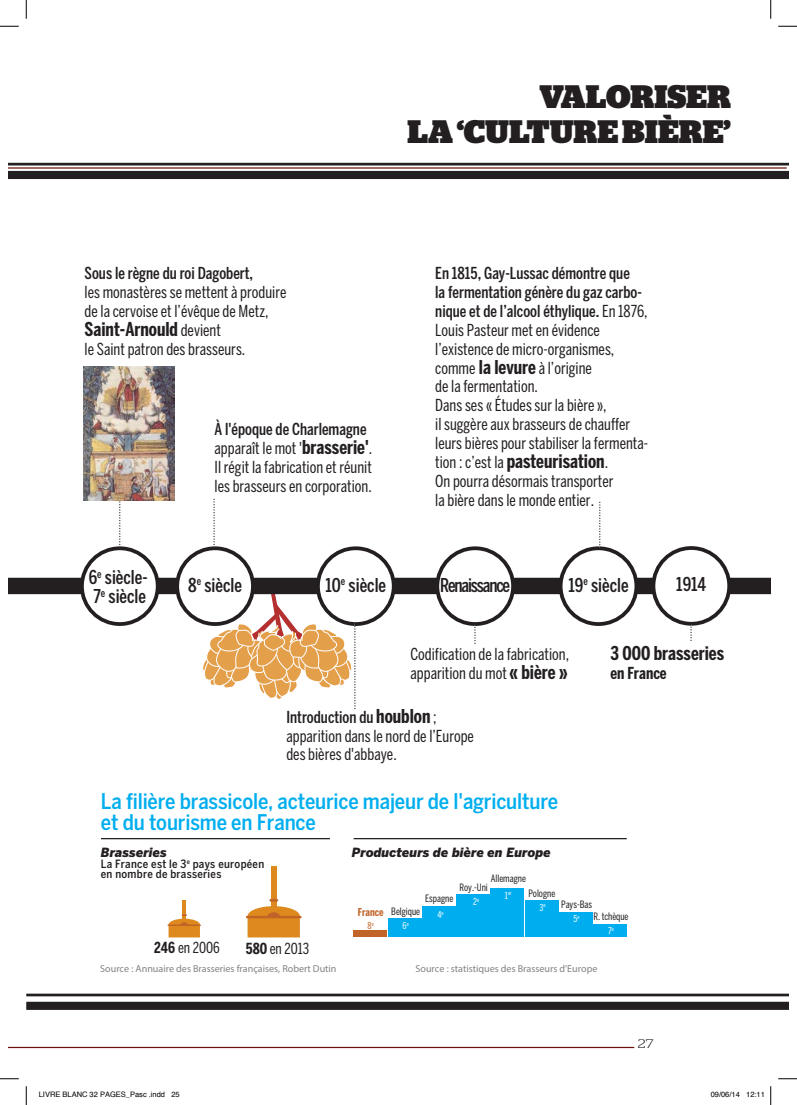
<style>
.page{position:relative;width:797px;height:1105px;background:#fff}
.page>*{position:absolute;margin:0;border:0;box-sizing:border-box;transform-origin:0 0}
.t1{font:900 32.5px/35px "Stag";color:#231f20;text-align:right}
.t2{font:500 21.5px/21.5px "Benton Sans Cond";letter-spacing:-.01em;color:#00aeef}
.t3{font:700 18.88px "Benton Sans Comp";color:#231f20}
.t4{font:500 18.88px/18.9px "Benton Sans Comp";color:#231f20}
.t5{font:500 18.88px "Benton Sans Comp";letter-spacing:-.06em;color:#231f20}
.t6{font:16.38px/19px "Benton Sans Comp";color:#231f20}
.t7{font:500 16.38px "Benton Sans Comp";color:#231f20}
.t8{font:700 16.38px "Benton Sans Comp";color:#231f20}
.t9{font:15.12px "Benton Sans Comp";color:#231f20}
.t10{font:italic 900 12.62px "Benton Sans";color:#231f20}
.t11{font:300 12.5px "Stag";color:#231f20;scale:1.2 1}
.t12{font:500 11.38px/10.8px "Benton Sans Cond";letter-spacing:.025em;color:#231f20}
.t13{font:700 10.75px "Benton Sans Comp";color:#c06428}
.t14{font:300 10.12px "Calibri";color:#808285}
.t15{font:10.12px "Benton Sans Comp";color:#231f20}
.t16{font:9.5px "Benton Sans Comp";color:#fff}
.t17{font:9.5px "Benton Sans Comp";color:#c06428}
.t18{font:7.5px "Helvetica";color:#000}
.t19{font:5.5px "Benton Sans Comp";color:#fff}
.s1{font-weight:400;font-size:16.38px}
.s2{font-weight:500}
.s3{font-weight:700;font-size:18.88px}
.s4{font-weight:700}
.s5{font-size:9.5px}
</style>
<div class="page">
<hr style="left:9px;top:167px;width:777px;height:2px;background:#6c120e">
<hr style="left:101px;top:838px;width:229px;height:1px;background:#231f20">
<hr style="left:353px;top:838px;width:273px;height:1px;background:#231f20">
<div style="left:271px;top:866px;width:5px;height:40px;background:#de891e"></div>
<hr style="left:246px;top:916px;width:55px;height:2px;background:#c06428">
<svg style="left:247px;top:899px;width:53px;height:38px"></svg>
<hr style="left:183px;top:900px;width:3px;height:19px;background:#de891e">
<hr style="left:167px;top:924px;width:34px;height:2px;background:#c06428">
<svg style="left:168px;top:914px;width:32px;height:23px"></svg>
<div style="left:354px;top:931px;width:33px;height:6px;background:#c06428"></div>
<div style="left:388px;top:919px;width:33px;height:18px;background:#00aeef"></div>
<div style="left:422px;top:906px;width:33px;height:31px;background:#00aeef"></div>
<div style="left:456px;top:894px;width:34px;height:43px;background:#00aeef"></div>
<div style="left:490px;top:888px;width:34px;height:49px;background:#00aeef"></div>
<div style="left:525px;top:900px;width:33px;height:37px;background:#00aeef"></div>
<div style="left:559px;top:912px;width:33px;height:25px;background:#00aeef"></div>
<div style="left:593px;top:925px;width:34px;height:12px;background:#00aeef"></div>
<img style="left:84px;top:366px;width:91px;height:134px">
<div style="left:9px;top:578px;width:761px;height:16px;background:#231f20"></div>
<div style="left:82px;top:548px;width:76px;height:76px;background:#fff;border-radius:50%"></div>
<div style="left:80px;top:546px;width:80px;height:80px;border:4px solid #231f20;border-radius:50%"></div>
<div style="left:177px;top:548px;width:76px;height:76px;background:#fff;border-radius:50%"></div>
<div style="left:175px;top:546px;width:80px;height:80px;border:4px solid #231f20;border-radius:50%"></div>
<div style="left:318px;top:548px;width:76px;height:76px;background:#fff;border-radius:50%"></div>
<div style="left:316px;top:546px;width:79px;height:80px;border:4px solid #231f20;border-radius:50%"></div>
<div style="left:437px;top:548px;width:76px;height:76px;background:#fff;border-radius:50%"></div>
<div style="left:435px;top:546px;width:80px;height:80px;border:4px solid #231f20;border-radius:50%"></div>
<div style="left:560px;top:548px;width:76px;height:76px;background:#fff;border-radius:50%"></div>
<div style="left:558px;top:546px;width:80px;height:80px;border:4px solid #231f20;border-radius:50%"></div>
<svg style="left:119px;top:500px;width:1px;height:47px"></svg>
<svg style="left:213px;top:498px;width:2px;height:49px"></svg>
<svg style="left:202px;top:588px;width:153px;height:121px"></svg>
<svg style="left:474px;top:625px;width:1px;height:19px"></svg>
<svg style="left:599px;top:502px;width:1px;height:45px"></svg>
<div style="left:653px;top:548px;width:76px;height:76px;background:#fff;border-radius:50%"></div>
<div style="left:651px;top:546px;width:80px;height:80px;border:4px solid #231f20;border-radius:50%"></div>
<svg style="left:690px;top:624px;width:1px;height:17px"></svg>
<hr style="left:26px;top:994px;width:762px;height:2px;background:#231f20">
<div style="left:26px;top:1002px;width:762px;height:8px;background:#231f20"></div>
<hr style="left:9px;top:163px;width:779px;height:2px;background:#231f20">
<div style="left:9px;top:171px;width:779px;height:8px;background:#231f20"></div>
<hr style="left:9px;top:1047px;width:625px;height:1px;background:#6c120e">
<svg style="left:0;top:25px;width:19px;height:2px"></svg>
<svg style="left:778px;top:25px;width:19px;height:2px"></svg>
<svg style="left:0;top:1078px;width:19px;height:1px"></svg>
<svg style="left:778px;top:1078px;width:19px;height:1px"></svg>
<svg style="left:25px;top:0;width:2px;height:19px"></svg>
<svg style="left:25px;top:1086px;width:2px;height:19px"></svg>
<svg style="left:770px;top:0;width:1px;height:19px"></svg>
<svg style="left:770px;top:1086px;width:1px;height:19px"></svg>
<h1 class="t1" style="left:407px;top:80px;width:325px">VALORISER<br>LA ‘CULTURE BIÈRE’</h1>
<p class="t7" style="left:85px;top:264px;width:170px">Sous le règne du roi Dagobert,</p>
<p class="t6" style="left:85px;top:282px;width:203px">les monastères se mettent à produire de la cervoise et l’évêque de Metz,</p>
<p class="t3" style="left:85px;top:318px;width:138px">Saint-Arnould <span class="s1">devient</span></p>
<p class="t6" style="left:85px;top:339px;width:162px">le Saint patron des brasseurs.</p>
<p class="t6" style="left:214px;top:419px;width:159px"><span class="s2">À l'époque de Charlemagne </span>apparaît le mot '<span class="s3">brasserie'</span>.<br>Il régit la fabrication et réunit les brasseurs en corporation.</p>
<p class="t6" style="left:435px;top:263px;width:214px"><span class="s2">En 1815, Gay-Lussac démontre que<br>la fermentation génère du gaz carbo&shy;nique et de l’alcool éthylique.</span> En 1876, Louis Pasteur met en évidence l’existence de micro-organismes, comme <span class="s3">la levure</span> à l’origine<br>de la fermentation.<br>Dans ses « Études sur la bière »,<br>il suggère aux brasseurs de chauffer leurs bières pour stabiliser la fermenta-</p>
<p class="t3" style="left:435px;top:450px;width:174px"><span class="s1">tion : c’est la</span> pasteurisation<span class="s1">.</span></p>
<p class="t6" style="left:435px;top:472px;width:180px">On pourra désormais transporter la bière dans le monde entier.</p>
<p class="t4" style="left:89px;top:568px;width:60px">6<sup>e</sup> siècle-<br>7<sup>e</sup> siècle</p>
<p class="t4" style="left:188px;top:575px;width:55px">8<sup>e</sup> siècle</p>
<p class="t4" style="left:325px;top:575px;width:62px">10<sup>e</sup> siècle</p>
<p class="t5" style="left:440px;top:574px;width:72px">Renaissance</p>
<p class="t4" style="left:568px;top:575px;width:62px">19<sup>e</sup> siècle</p>
<p class="t4" style="left:676px;top:575px;width:32px">1914</p>
<p class="t6" style="left:410px;top:645px;width:160px">Codification de la fabrication, apparition du mot <span class="s3">« bière »</span></p>
<p class="t6" style="left:286px;top:707px;width:189px"><span class="s2">Introduction du</span> <span class="s3">houblon</span> ; apparition dans le nord de l’Europe des bières d'abbaye.</p>
<h2 class="t2" style="left:101px;top:790px;width:459px">La filière brassicole, acteurice majeur de l'agriculture et du tourisme en France</h2>
<p class="t3" style="left:610px;top:642px;width:115px">3 000 brasseries</p>
<p class="t8" style="left:610px;top:664px;width:58px">en France</p>
<p class="t10" style="left:101px;top:845px;width:68px">Brasseries</p>
<p class="t12" style="left:101px;top:858px;width:165px">La France est le 3<sup>e</sup> pays européen en nombre de brasseries</p>
<p class="t9" style="left:154px;top:939px;width:67px"><span class="s4">246</span> en 2006</p>
<p class="t9" style="left:246px;top:940px;width:65px"><span class="s4">580</span> en 2013</p>
<p class="t14" style="left:100px;top:962px;width:238px">Source : Annuaire des Brasseries françaises, Robert Dutin</p>
<p class="t10" style="left:352px;top:845px;width:200px">Producteurs de bière en Europe</p>
<p class="t13" style="left:358px;top:906px;width:27px">France</p>
<p class="t17" style="left:367px;top:920px;width:8px">8<sup>e</sup></p>
<p class="t15" style="left:491px;top:872px;width:37px">Allemagne</p>
<p class="t15" style="left:459px;top:881px;width:30px">Roy.-Uni</p>
<p class="t15" style="left:528px;top:887px;width:28px">Pologne</p>
<p class="t19" style="left:505px;top:890px;width:8px"><span class="s5">1</span>er</p>
<p class="t15" style="left:425px;top:892px;width:30px">Espagne</p>
<p class="t16" style="left:473px;top:896px;width:8px">2<sup>e</sup></p>
<p class="t15" style="left:561px;top:899px;width:32px">Pays-Bas</p>
<p class="t16" style="left:539px;top:901px;width:8px">3<sup>e</sup></p>
<p class="t15" style="left:391px;top:906px;width:30px">Belgique</p>
<p class="t16" style="left:437px;top:909px;width:8px">4<sup>e</sup></p>
<p class="t15" style="left:593px;top:911px;width:36px">R. tchèque</p>
<p class="t16" style="left:573px;top:913px;width:8px">5<sup>e</sup></p>
<p class="t16" style="left:402px;top:920px;width:8px">6<sup>e</sup></p>
<p class="t16" style="left:608px;top:925px;width:7px">7<sup>e</sup></p>
<p class="t14" style="left:415px;top:962px;width:183px">Source : statistiques des Brasseurs d’Europe</p>
<p class="t11" style="left:637px;top:1036px;width:15px">27</p>
<p class="t18" style="left:39px;top:1089px;width:142px">LIVRE BLANC 32 PAGES_Pasc .indd 25</p>
<p class="t18" style="left:710px;top:1089px;width:56px">09/06/14 12:11</p>
</div>
